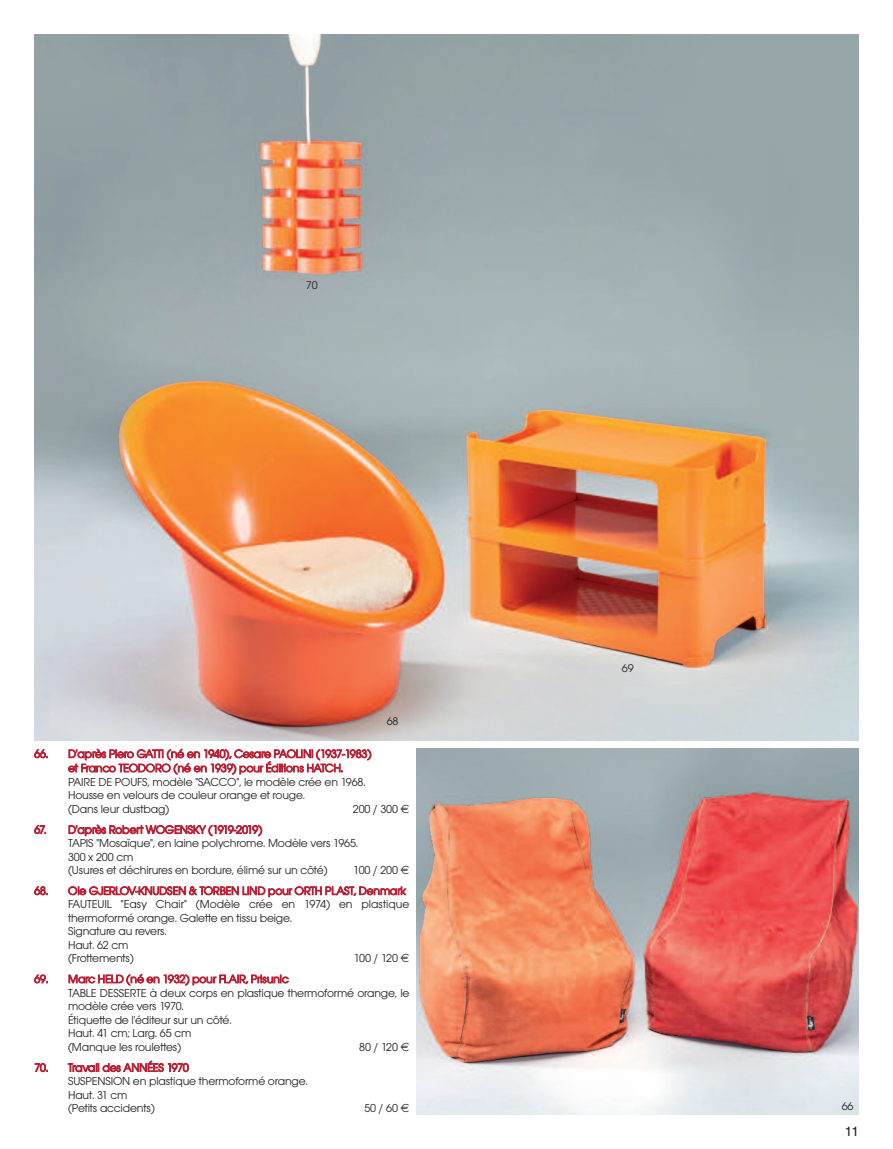
<style>
.page{position:relative;width:893px;height:1149px;background:#fff}
.page>*{position:absolute;margin:0;border:0;box-sizing:border-box;transform-origin:0 0}
.t1{font:13.5px "Helvetica";color:#231f20}
.t2{font:12px/13.5px "Avant Garde Gothic Itc T";letter-spacing:-.015em;color:#231f20}
.t3{font:12px/14.2px "Avant Garde Gothic Itc T";letter-spacing:-.02em;color:#ba1f33;text-align:center}
.t4{font:11.55px "Avant Garde Gothic Itc T";letter-spacing:-.015em;color:#231f20;scale:1.04 1}
</style>
<div class="page">
<img style="left:416px;top:748px;width:443px;height:366px">
<img style="left:34px;top:34px;width:825px;height:706px">
<p class="t4" style="left:306px;top:278px;width:13px">70</p>
<p class="t4" style="left:387px;top:714px;width:13px">68</p>
<p class="t3" style="left:34px;top:746px;width:339px">66. D'après Piero GATTI (né en 1940), Cesare PAOLINI (1937-1983) et Franco TEODORO (né en 1939) pour Éditions HATCH.</p>
<p class="t2" style="left:68px;top:774px;width:299px">PAIRE DE POUFS, modèle "SACCO", le modèle crée en 1968.<br>Housse en velours de couleur orange et rouge.<br>(Dans leur dustbag)</p>
<p class="t2" style="left:353px;top:801px;width:47px">200 / 300</p>
<p class="t3" style="left:34px;top:822px;width:230px">67. D'après Robert WOGENSKY (1919-2019)</p>
<p class="t2" style="left:68px;top:836px;width:292px">TAPIS "Mosaïque", en laine polychrome. Modèle vers 1965.<br>300 x 200 cm<br>(Usures et déchirures en bordure, élimé sur un côté)</p>
<p class="t2" style="left:353px;top:863px;width:46px">100 / 200</p>
<p class="t3" style="left:34px;top:883px;width:373px">68. Ole GJERLOV-KNUDSEN &amp; TORBEN LIND pour ORTH PLAST, Denmark</p>
<p class="t2" style="left:68px;top:897px;width:343px">FAUTEUIL "Easy Chair" (Modèle crée en 1974) en plastique thermoformé orange. Galette en tissu beige.<br>Signature au revers.<br>Haut. 62 cm<br>(Frottements)</p>
<p class="t2" style="left:354px;top:951px;width:46px">100 / 120</p>
<p class="t3" style="left:34px;top:971px;width:256px">69. Marc HELD (né en 1932) pour FLAIR, Prisunic</p>
<p class="t2" style="left:68px;top:985px;width:343px">TABLE DESSERTE à deux corps en plastique thermoformé orange, le modèle crée vers 1970.<br>Étiquette de l'éditeur sur un côté.<br>Haut. 41 cm; Larg. 65 cm<br>(Manque les roulettes)</p>
<p class="t2" style="left:359px;top:1039px;width:40px">80 / 120</p>
<p class="t3" style="left:34px;top:1059px;width:156px">70. Travail des ANNÉES 1970</p>
<p class="t2" style="left:68px;top:1073px;width:241px">SUSPENSION en plastique thermoformé orange.<br>Haut. 31 cm<br>(Petits accidents)</p>
<p class="t2" style="left:364px;top:1100px;width:35px">50 / 60</p>
<p class="t4" style="left:622px;top:661px;width:13px">69</p>
<p class="t4" style="left:842px;top:1098px;width:13px">66</p>
<p class="t1" style="left:845px;top:1122px;width:16px">11</p>
</div>
